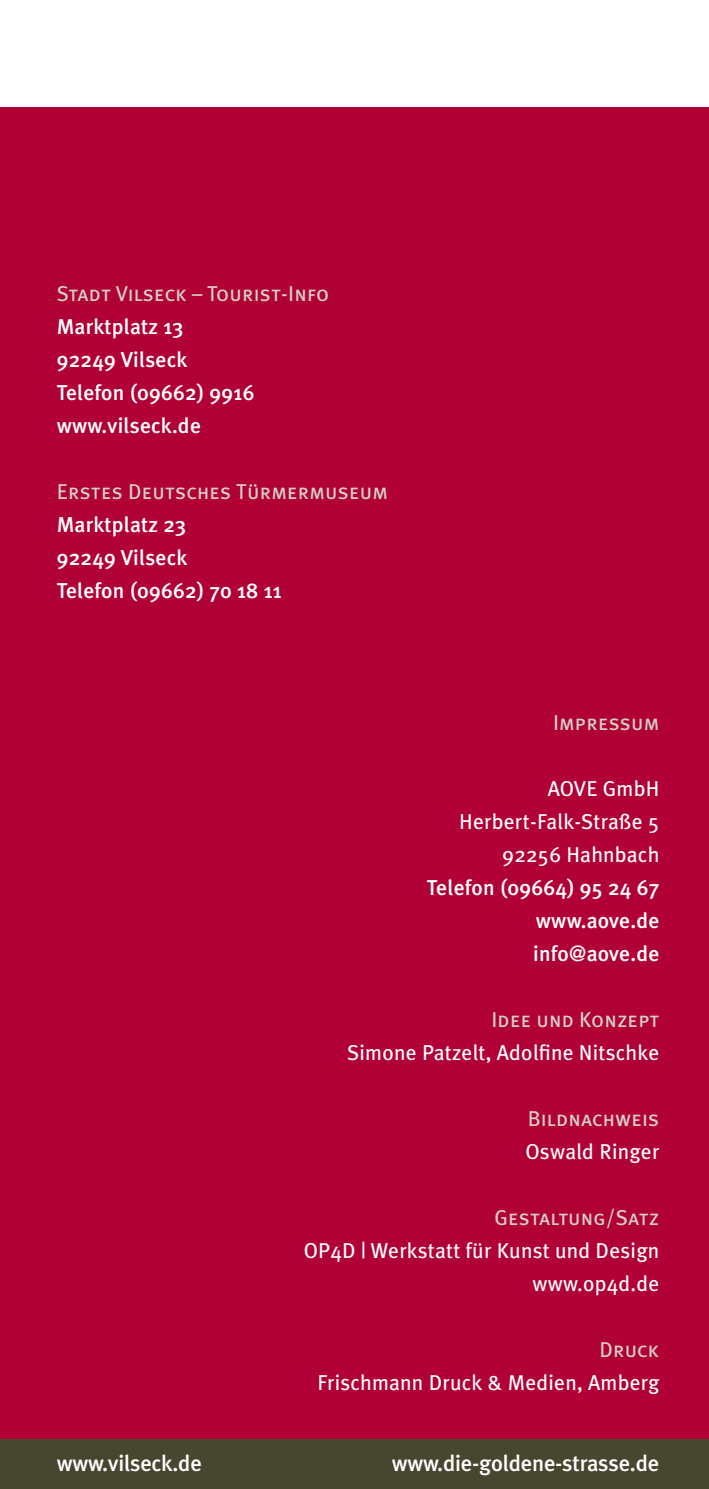
<style>
.page{position:relative;width:709px;height:1489px;background:#fff}
.page>*{position:absolute;margin:0;border:0;box-sizing:border-box;transform-origin:0 0}
.t1{font:500 22.5px "Meta Plus";letter-spacing:-.01em;color:#fff}
.t2{font:21.5px/33px "Meta Plus";letter-spacing:.01em;color:#fff;text-align:right}
.t3{font:500 21.5px/33px "Meta Plus";letter-spacing:.01em;color:#fff}
.t4{font:21.5px "Meta Plus Book Caps";letter-spacing:.01em;color:#d4d0c8}
</style>
<div class="page">
<div style="left:0;top:0;width:709px;height:1488px;background:#b10035"></div>
<div style="left:0;top:0;width:709px;height:106px;background:#fff"></div>
<div style="left:0;top:1439px;width:709px;height:49px;background:#47462f"></div>
<p class="t4" style="left:57px;top:281px;width:274px">Stadt Vilseck – Tourist-Info</p>
<p class="t3" style="left:57px;top:309px;width:199px">Marktplatz 13<br>92249 Vilseck<br>Telefon (09662) 9916 www.vilseck.de</p>
<p class="t4" style="left:57px;top:479px;width:333px">Erstes Deutsches Türmermuseum</p>
<p class="t3" style="left:57px;top:507px;width:226px">Marktplatz 23<br>92249 Vilseck<br>Telefon (09662) 70 18 11</p>
<p class="t4" style="left:553px;top:710px;width:108px">Impressum</p>
<p class="t2" style="left:459px;top:771px;width:201px">AOVE GmbH<br>Herbert-Falk-Straße 5<br>92256 Hahnbach</p>
<p class="t3" style="left:533px;top:870px;width:128px;text-align:justify;text-indent:-106px">Telefon (09664) 95 24 67 www.aove.de info@aove.de</p>
<p class="t4" style="left:491px;top:1007px;width:169px">Idee und Konzept</p>
<p class="t2" style="left:347px;top:1035px;width:314px">Simone Patzelt, Adolfine Nitschke</p>
<p class="t4" style="left:527px;top:1106px;width:133px">Bildnachweis</p>
<p class="t2" style="left:525px;top:1134px;width:135px">Oswald Ringer</p>
<p class="t4" style="left:494px;top:1205px;width:166px">Gestaltung/Satz</p>
<p class="t2" style="left:304px;top:1233px;width:357px">OP4D | Werkstatt für Kunst und Design www.op4d.de</p>
<p class="t4" style="left:599px;top:1337px;width:61px">Druck</p>
<p class="t2" style="left:317px;top:1365px;width:343px">Frischmann Druck &amp; Medien, Amberg</p>
<p class="t1" style="left:57px;top:1449px;width:147px">www.vilseck.de</p>
<p class="t1" style="left:392px;top:1449px;width:269px">www.die-goldene-strasse.de</p>
</div>
